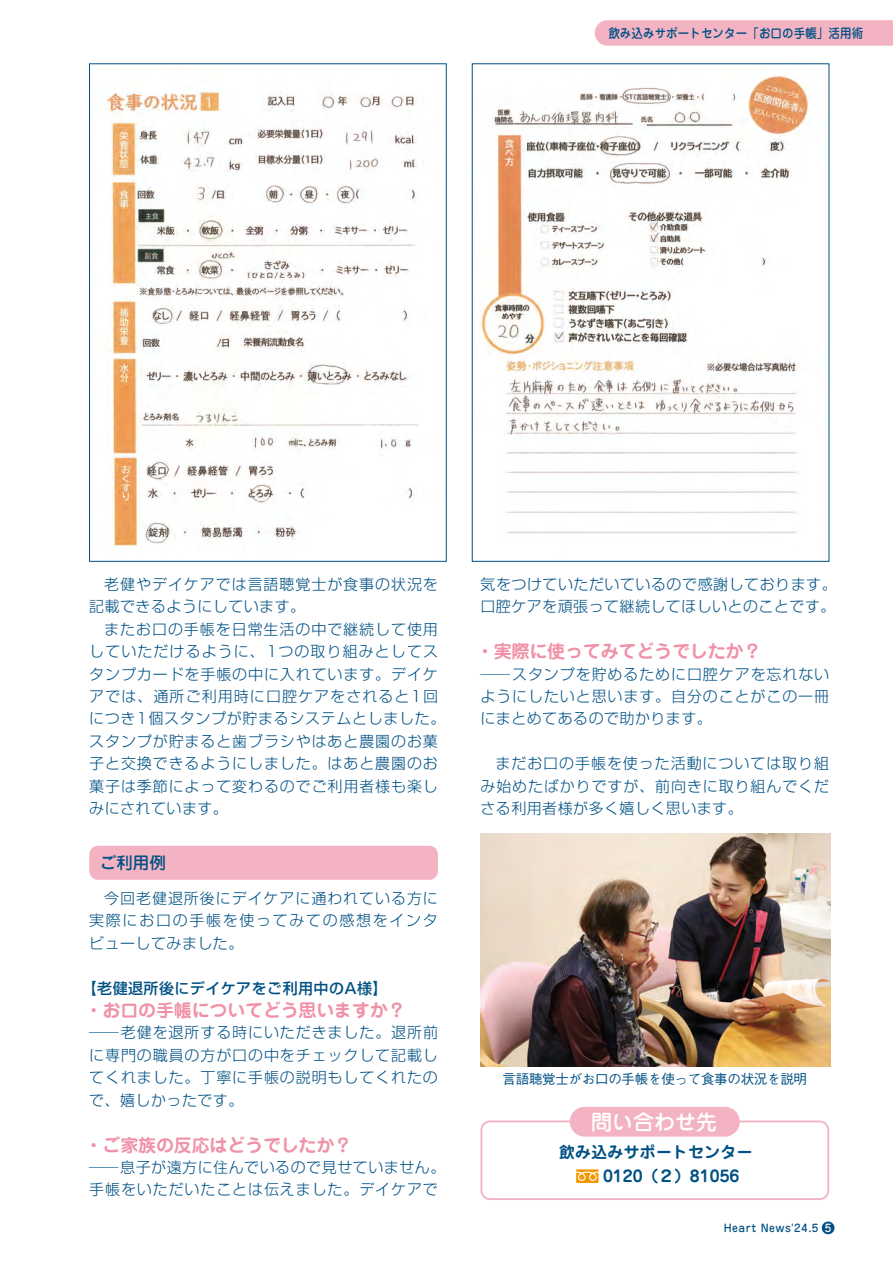
<style>
.page{position:relative;width:893px;height:1263px;background:#fff}
.page>*{position:absolute;margin:0;border:0;box-sizing:border-box;transform-origin:0 0}
.t1{font:500 21px "Jun 34 Pro";color:#fff}
.t2{font:700 18px "Jun 501 Pro";letter-spacing:-.01em;color:#f092a8}
.t3{font:500 16.5px "Jun 34 Pro";color:#005184}
.t4{font:700 15.75px/24px "Jun 501 Pro";letter-spacing:.025em;color:#005184}
.t5{font:300 15px/22.5px "Shin Go Pr 6 N";letter-spacing:.06em;color:#005184;text-align:justify}
.t6{font:300 15px/22.4px "Shin Go Pr 6 N";letter-spacing:.03em;color:#005184}
.t7{font:500 15px "Shin Go Pr 6 N";letter-spacing:.03em;color:#005184}
.t8{font:500 13.5px "Gothic BBB Pr 6 N";letter-spacing:-.02em;color:#005184}
.t9{font:500 12.75px "Jun 34 Pro";letter-spacing:.01em;color:#005184;scale:.9 1}
.t10{font:500 10.5px "Jun 34 Pro";letter-spacing:.05em;color:#005184}
.s1{font-family:"Jun 34 Pro";font-weight:500}
.s2{color:#fff}
</style>
<div class="page">
<div style="left:822px;top:1221px;width:12px;height:13px;background:#005184;border-radius:50%"></div>
<svg style="left:595px;top:20px;width:298px;height:26px;background:#f4b4c3"></svg>
<div style="left:89px;top:846px;width:349px;height:34px;background:#f4b3c2;border-radius:9px"></div>
<img style="left:106px;top:89px;width:313px;height:458px">
<img style="left:481px;top:75px;width:328px;height:459px">
<img style="left:480px;top:833px;width:350px;height:234px">
<div style="left:480px;top:1120px;width:349px;height:80px;border:2px solid #f4b3c2;border-radius:9px"></div>
<div style="left:570px;top:1107px;width:170px;height:29px;background:#f4b3c2;border-radius:15px"></div>
<svg style="left:576px;top:1169px;width:22px;height:14px"></svg>
<p class="t9" style="left:608px;top:23px;width:285px">飲み込みサポートセンター「お口の手帳」活用術</p>
<p class="t5" style="left:89px;top:572px;width:350px;text-indent:15px">老健やデイケアでは言語聴覚士が食事の状況を記載できるようにしています。</p>
<p class="t5" style="left:89px;top:616px;width:358px;text-align:left;text-indent:15px">またお口の手帳を日常生活の中で継続して使用していただけるように、1つの取り組みとしてスタンプカードを手帳の中に入れています。デイケアでは、通所ご利用時に口腔ケアをされると1回につき1個スタンプが貯まるシステムとしました。スタンプが貯まると歯ブラシやはあと農園のお菓子と交換できるようにしました。はあと農園のお菓子は季節によって変わるのでご利用者様も楽しみにされています。</p>
<p class="t3" style="left:100px;top:850px;width:67px">ご利用例</p>
<p class="t5" style="left:89px;top:886px;width:350px;text-indent:15px">今回老健退所後にデイケアに通われている方に実際にお口の手帳を使ってみての感想をインタビューしてみました。</p>
<p class="t7" style="left:82px;top:975px;width:307px">【老健退所後にデイケアをご利用中のA様】</p>
<p class="t2" style="left:85px;top:996px;width:322px">・お口の手帳についてどう思いますか？</p>
<p class="t5" style="left:89px;top:1020px;width:350px">──老健を退所する時にいただきました。退所前に専門の職員の方が口の中をチェックして記載してくれました。丁寧に手帳の説明もしてくれたので、嬉しかったです。</p>
<p class="t2" style="left:85px;top:1130px;width:269px">・ご家族の反応はどうでしたか？</p>
<p class="t5" style="left:89px;top:1155px;width:358px">──息子が遠方に住んでいるので見せていません。手帳をいただいたことは伝えました。デイケアで</p>
<p class="t6" style="left:480px;top:572px;width:358px">気をつけていただいているので感謝しております。口腔ケアを頑張って継続してほしいとのことです。</p>
<p class="t2" style="left:476px;top:637px;width:287px">・実際に使ってみてどうでしたか？</p>
<p class="t5" style="left:480px;top:661px;width:350px">──スタンプを貯めるために口腔ケアを忘れないようにしたいと思います。自分のことがこの一冊にまとめてあるので助かります。</p>
<p class="t5" style="left:480px;top:751px;width:350px;text-indent:15px">まだお口の手帳を使った活動については取り組み始めたばかりですが、前向きに取り組んでくださる利用者様が多く嬉しく思います。</p>
<p class="t8" style="left:503px;top:1068px;width:306px">言語聴覚士がお口の手帳を使って食事の状況を説明</p>
<h1 class="t1" style="left:591px;top:1105px;width:127px">問い合わせ先</h1>
<p class="t4" style="left:586px;top:1139px;width:168px;text-indent:-27px">飲み込みサポートセンター<span class="s1">　</span>0120（２）81056</p>
<p class="t10" style="left:724px;top:1219px;width:109px">Heart News'24.5 <span class="s2">5</span></p>
</div>
